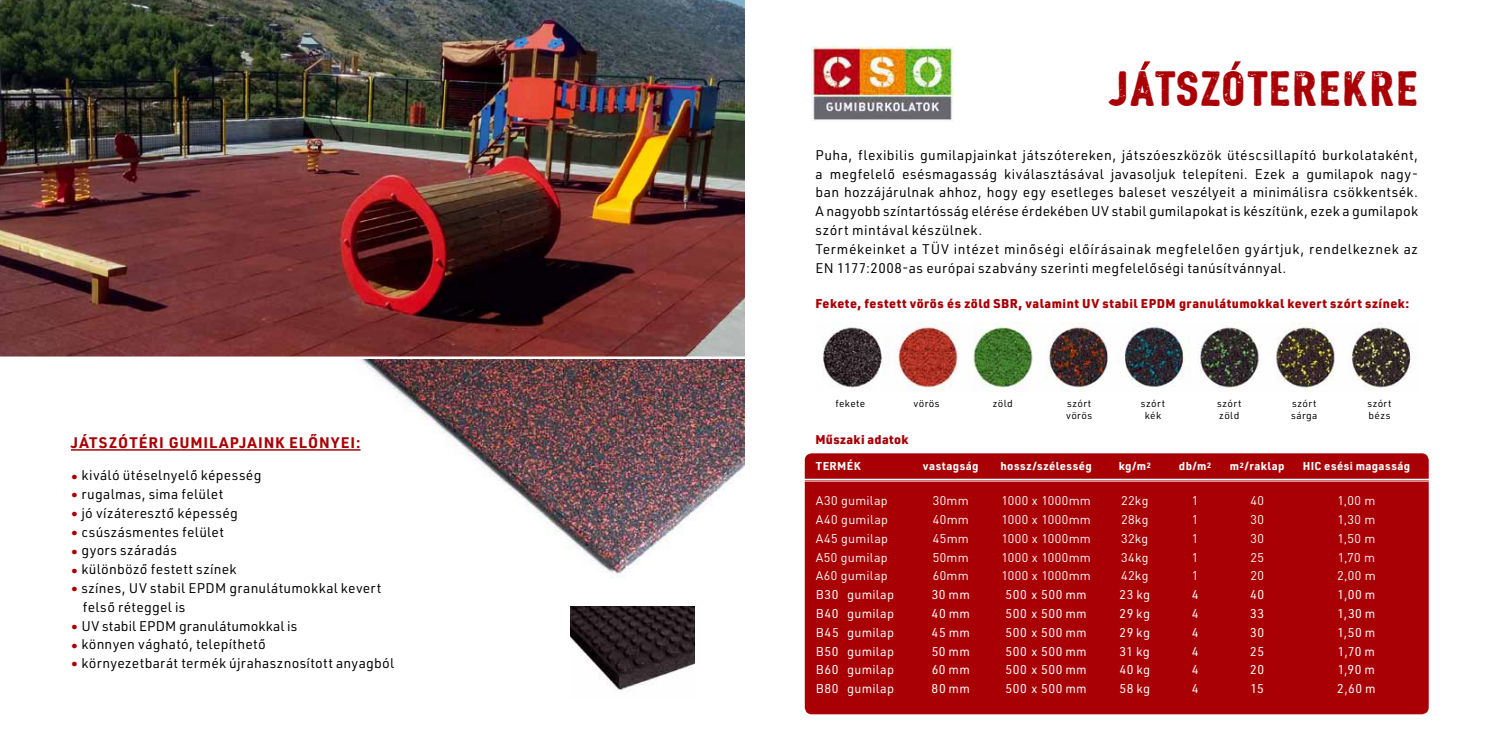
<style>
.page{position:relative;width:1489px;height:745px;background:#fff}
.page>*{position:absolute;margin:0;border:0;box-sizing:border-box;transform-origin:0 0}
.t1{font:47.5px "Bushcraft distress";letter-spacing:.075em;color:#a90005}
.t2{font:700 15px "URWDIN";letter-spacing:.065em;color:#a90005}
.t3{font:13.75px/18.8px "URWDIN";letter-spacing:.03em;color:#000}
.t4{font:13.75px "URWDIN";letter-spacing:.005em;color:#000}
.t5{font:12.5px "DIN";letter-spacing:.03em;color:#fff}
.t6{font:12.5px "URWDIN";letter-spacing:.04em;color:#fff}
.t7{font:900 12.5px "URWDIN";letter-spacing:.04em;color:#a90005}
.t8{font:12.5px "URWDIN";letter-spacing:.02em;color:#fff}
.t9{font:700 11.25px "URWDIN";letter-spacing:.04em;color:#fff}
.t10{font:10px "URWDIN";letter-spacing:.035em;color:#000}
.s1{color:#a90005}
.s2{font-family:"DIN";font-weight:500;font-size:52.5px}
</style>
<div class="page">
<img style="left:310px;top:359px;width:434px;height:219px">
<img style="left:0;top:0;width:744px;height:356px">
<hr style="left:71px;top:449px;width:289px;height:1px;background:#a90005">
<img style="left:570px;top:606px;width:124px;height:87px">
<div style="left:804px;top:453px;width:624px;height:260px;background:#a90005;border-radius:7px"></div>
<hr style="left:800px;top:478px;width:638px;height:1px;background:#fff">
<hr style="left:800px;top:480px;width:638px;height:1px;background:#fff">
<img style="left:811px;top:46px;width:142px;height:75px">
<img style="left:822px;top:323px;width:591px;height:68px">
<p class="t2" style="left:71px;top:432px;width:291px">JÁTSZÓTÉRI GUMILAPJAINK ELŐNYEI:</p>
<p class="t3" style="left:71px;top:465px;width:192px"><span class="s1">•</span> kiváló ütéselnyelő képesség</p>
<p class="t3" style="left:71px;top:484px;width:154px"><span class="s1">•</span> rugalmas, sima felület</p>
<p class="t3" style="left:71px;top:503px;width:169px"><span class="s1">•</span> jó vízátereszto˝ képesség</p>
<p class="t3" style="left:71px;top:521px;width:155px"><span class="s1">•</span> csúszásmentes felület</p>
<p class="t3" style="left:71px;top:540px;width:108px"><span class="s1">•</span> gyors száradás</p>
<p class="t3" style="left:71px;top:559px;width:167px"><span class="s1">•</span> különbözo˝ festett színek</p>
<p class="t3" style="left:83px;top:578px;width:300px;text-indent:-12px"><span class="s1">•</span> színes, UV stabil EPDM granulátumokkal kevert felső réteggel is</p>
<p class="t4" style="left:71px;top:616px;width:228px"><span class="s1">•</span> UV stabil EPDM granulátumokkal is</p>
<p class="t3" style="left:71px;top:634px;width:196px"><span class="s1">•</span> könnyen vágható, telepíthető</p>
<p class="t3" style="left:71px;top:653px;width:325px"><span class="s1">•</span> környezetbarát termék újrahasznosított anyagból</p>
<h1 class="t1" style="left:1108px;top:62px;width:311px">JA<span class="s2">´</span>TSZO<span class="s2">´</span>TEREKRE</h1>
<p class="t3" style="left:815px;top:145px;width:604px">Puha, flexibilis gumilapjainkat játszótereken, játszóeszközök ütéscsillapító burkolataként, a megfelelő esésmagasság kiválasztásával javasoljuk telepíteni. Ezek a gumilapok nagy&shy;ban hozzájárulnak ahhoz, hogy egy esetleges baleset veszélyeit a minimálisra csökkentsék.<br>A nagyobb színtartósság elérése érdekében UV stabil gumilapokat is készítünk, ezek a gumilapok szórt mintával készülnek.<br>Termékeinket a TÜV intézet minőségi előírásainak megfelelően gyártjuk, rendelkeznek az EN 1177:2008-as európai szabvány szerinti megfelelőségi tanúsítvánnyal.</p>
<p class="t7" style="left:815px;top:294px;width:595px">Fekete, festett vörös és zöld SBR, valamint UV stabil EPDM granulátumokkal kevert szórt színek:</p>
<p class="t10" style="left:835px;top:397px;width:31px">fekete</p>
<p class="t10" style="left:913px;top:397px;width:28px">vörös</p>
<p class="t10" style="left:992px;top:397px;width:21px">zöld</p>
<p class="t10" style="left:1067px;top:397px;width:26px">szórt</p>
<p class="t10" style="left:1140px;top:397px;width:26px">szórt</p>
<p class="t10" style="left:1217px;top:397px;width:26px">szórt</p>
<p class="t10" style="left:1292px;top:397px;width:26px">szórt</p>
<p class="t10" style="left:1367px;top:397px;width:26px">szórt</p>
<p class="t10" style="left:1066px;top:409px;width:28px">vörös</p>
<p class="t10" style="left:1144px;top:409px;width:18px">kék</p>
<p class="t10" style="left:1219px;top:409px;width:21px">zöld</p>
<p class="t10" style="left:1290px;top:409px;width:28px">sárga</p>
<p class="t10" style="left:1368px;top:409px;width:23px">bézs</p>
<p class="t7" style="left:815px;top:430px;width:94px">Műszaki adatok</p>
<p class="t9" style="left:815px;top:458px;width:46px">TERMÉK</p>
<p class="t9" style="left:922px;top:458px;width:57px">vastagság</p>
<p class="t9" style="left:1000px;top:458px;width:93px">hossz/szélesség</p>
<p class="t9" style="left:1118px;top:458px;width:34px">kg/m<sup>2</sup></p>
<p class="t9" style="left:1178px;top:458px;width:34px">db/m<sup>2</sup></p>
<p class="t9" style="left:1229px;top:458px;width:56px">m<sup>2</sup>/raklap</p>
<p class="t9" style="left:1302px;top:458px;width:109px">HIC esési magasság</p>
<p class="t5" style="left:815px;top:492px;width:73px">A30 gumilap</p>
<p class="t5" style="left:932px;top:492px;width:38px">30mm</p>
<p class="t5" style="left:1001px;top:492px;width:91px">1000 x 1000mm</p>
<p class="t5" style="left:1121px;top:492px;width:29px">22kg</p>
<p class="t5" style="left:1191px;top:492px;width:8px">1</p>
<p class="t5" style="left:1250px;top:492px;width:15px">40</p>
<p class="t5" style="left:1337px;top:492px;width:39px">1,00 m</p>
<p class="t5" style="left:815px;top:511px;width:74px">A40 gumilap</p>
<p class="t5" style="left:932px;top:511px;width:38px">40mm</p>
<p class="t5" style="left:1001px;top:511px;width:91px">1000 x 1000mm</p>
<p class="t5" style="left:1120px;top:511px;width:29px">28kg</p>
<p class="t5" style="left:1191px;top:511px;width:8px">1</p>
<p class="t5" style="left:1250px;top:511px;width:15px">30</p>
<p class="t5" style="left:1337px;top:511px;width:39px">1,30 m</p>
<p class="t5" style="left:815px;top:530px;width:74px">A45 gumilap</p>
<p class="t5" style="left:932px;top:530px;width:38px">45mm</p>
<p class="t5" style="left:1001px;top:530px;width:91px">1000 x 1000mm</p>
<p class="t5" style="left:1121px;top:530px;width:29px">32kg</p>
<p class="t5" style="left:1191px;top:530px;width:8px">1</p>
<p class="t5" style="left:1250px;top:530px;width:15px">30</p>
<p class="t5" style="left:1337px;top:530px;width:39px">1,50 m</p>
<p class="t5" style="left:815px;top:549px;width:73px">A50 gumilap</p>
<p class="t5" style="left:932px;top:549px;width:38px">50mm</p>
<p class="t5" style="left:1001px;top:549px;width:91px">1000 x 1000mm</p>
<p class="t5" style="left:1120px;top:549px;width:29px">34kg</p>
<p class="t5" style="left:1191px;top:549px;width:8px">1</p>
<p class="t5" style="left:1250px;top:549px;width:15px">25</p>
<p class="t5" style="left:1337px;top:549px;width:39px">1,70 m</p>
<p class="t5" style="left:815px;top:567px;width:73px">A60 gumilap</p>
<p class="t5" style="left:932px;top:567px;width:38px">60mm</p>
<p class="t5" style="left:1001px;top:567px;width:91px">1000 x 1000mm</p>
<p class="t5" style="left:1121px;top:567px;width:29px">42kg</p>
<p class="t5" style="left:1191px;top:567px;width:8px">1</p>
<p class="t5" style="left:1250px;top:567px;width:15px">20</p>
<p class="t5" style="left:1337px;top:567px;width:40px">2,00 m</p>
<p class="t8" style="left:815px;top:586px;width:80px">B30 gumilap</p>
<p class="t6" style="left:931px;top:586px;width:40px">30 mm</p>
<p class="t6" style="left:1005px;top:586px;width:83px">500 x 500 mm</p>
<p class="t6" style="left:1119px;top:586px;width:32px">23 kg</p>
<p class="t6" style="left:1191px;top:586px;width:8px">4</p>
<p class="t6" style="left:1249px;top:586px;width:16px">40</p>
<p class="t6" style="left:1337px;top:586px;width:39px">1,00 m</p>
<p class="t8" style="left:815px;top:605px;width:80px">B40 gumilap</p>
<p class="t6" style="left:931px;top:605px;width:40px">40 mm</p>
<p class="t6" style="left:1005px;top:605px;width:83px">500 x 500 mm</p>
<p class="t6" style="left:1119px;top:605px;width:32px">29 kg</p>
<p class="t6" style="left:1191px;top:605px;width:8px">4</p>
<p class="t6" style="left:1249px;top:605px;width:16px">33</p>
<p class="t6" style="left:1337px;top:605px;width:39px">1,30 m</p>
<p class="t8" style="left:815px;top:623px;width:80px">B45 gumilap</p>
<p class="t6" style="left:931px;top:623px;width:40px">45 mm</p>
<p class="t6" style="left:1005px;top:623px;width:83px">500 x 500 mm</p>
<p class="t6" style="left:1119px;top:623px;width:32px">29 kg</p>
<p class="t6" style="left:1191px;top:623px;width:8px">4</p>
<p class="t6" style="left:1250px;top:623px;width:15px">30</p>
<p class="t6" style="left:1337px;top:623px;width:39px">1,50 m</p>
<p class="t8" style="left:815px;top:642px;width:80px">B50 gumilap</p>
<p class="t6" style="left:931px;top:642px;width:40px">50 mm</p>
<p class="t6" style="left:1005px;top:642px;width:83px">500 x 500 mm</p>
<p class="t6" style="left:1119px;top:642px;width:32px">31 kg</p>
<p class="t6" style="left:1191px;top:642px;width:8px">4</p>
<p class="t6" style="left:1250px;top:642px;width:15px">25</p>
<p class="t6" style="left:1337px;top:642px;width:38px">1,70 m</p>
<p class="t8" style="left:815px;top:661px;width:80px">B60 gumilap</p>
<p class="t6" style="left:931px;top:661px;width:40px">60 mm</p>
<p class="t6" style="left:1005px;top:661px;width:83px">500 x 500 mm</p>
<p class="t6" style="left:1119px;top:661px;width:32px">40 kg</p>
<p class="t6" style="left:1191px;top:661px;width:8px">4</p>
<p class="t6" style="left:1250px;top:661px;width:15px">20</p>
<p class="t6" style="left:1337px;top:661px;width:39px">1,90 m</p>
<p class="t8" style="left:815px;top:680px;width:80px">B80 gumilap</p>
<p class="t6" style="left:931px;top:680px;width:40px">80 mm</p>
<p class="t6" style="left:1005px;top:680px;width:83px">500 x 500 mm</p>
<p class="t6" style="left:1119px;top:680px;width:32px">58 kg</p>
<p class="t6" style="left:1191px;top:680px;width:8px">4</p>
<p class="t6" style="left:1250px;top:680px;width:15px">15</p>
<p class="t6" style="left:1337px;top:680px;width:40px">2,60 m</p>
</div>
